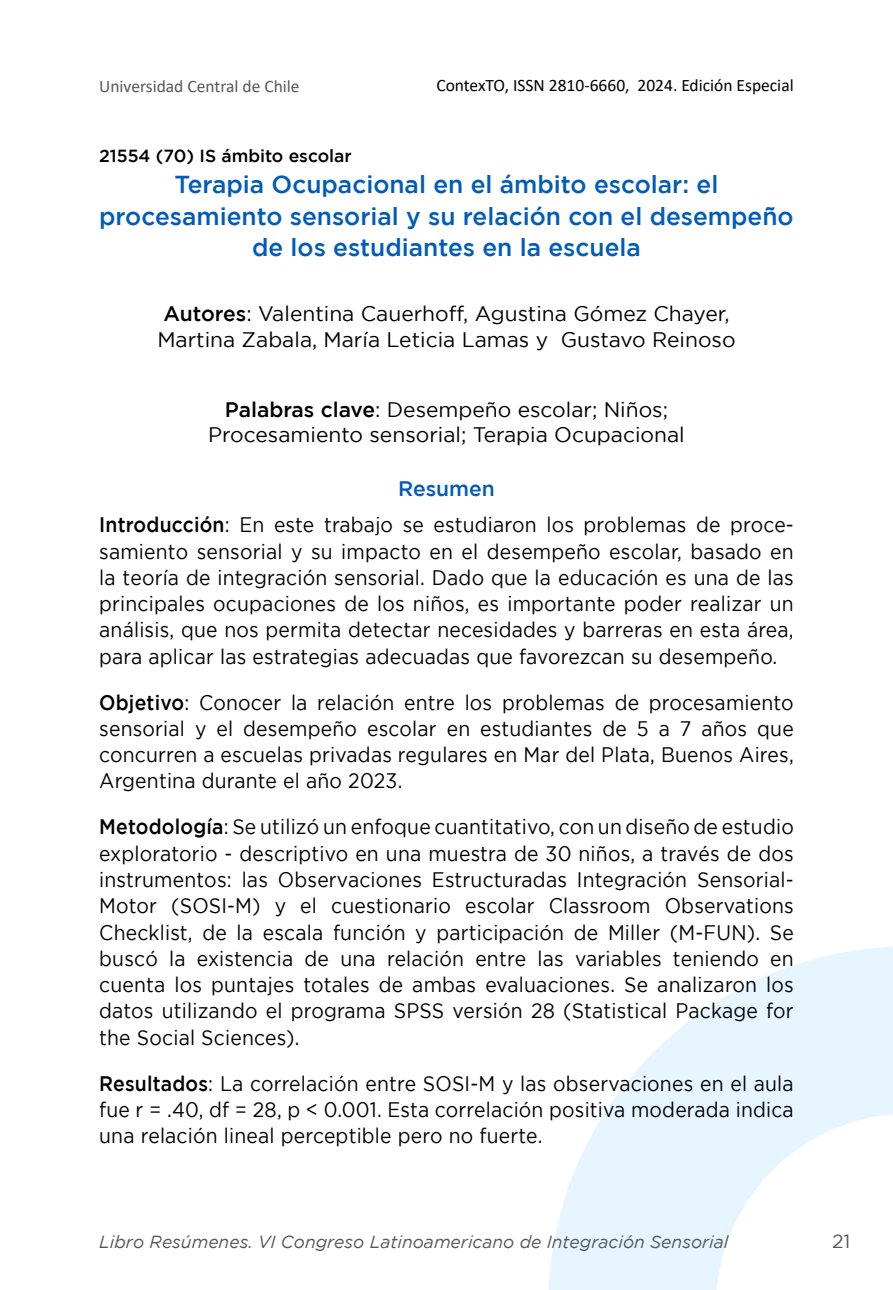
<style>
.page{position:relative;width:893px;height:1290px;background:#fff}
.page>*{position:absolute;margin:0;border:0;box-sizing:border-box;transform-origin:0 0}
.t1{font:500 24.5px/31.5px "Gotham";color:#005cb9;text-align:center}
.t2{font:21px/26.2px "Gotham";letter-spacing:.005em;color:#000;text-align:justify;scale:.92 1}
.t3{font:21px/25.2px "Gotham";letter-spacing:.005em;color:#000}
.t4{font:19.25px "Gotham";color:#575756}
.t5{font:italic 17.5px "Gotham";color:#575756}
.t6{font:17.5px "Calibri";color:#000}
.t7{font:17.5px "Calibri";color:#575756}
.t8{font:500 17.5px "Gotham";color:#000}
.s1{font-weight:500}
.s2{font-weight:500;color:#005cb9}
</style>
<div class="page">
<svg style="left:549px;top:947px;width:344px;height:343px;fill:#e6f5ff"></svg>
<p class="t7" style="left:99px;top:74px;width:202px">Universidad Central de Chile</p>
<p class="t6" style="left:436px;top:73px;width:359px">ContexTO, ISSN 2810-6660, 2024. Edición Especial</p>
<p class="t8" style="left:99px;top:145px;width:254px">21554 (70) IS ámbito escolar</p>
<p class="t1" style="left:99px;top:168px;width:696px">Terapia Ocupacional en el ámbito escolar: el procesamiento sensorial y su relación con el desempeño de los estudiantes en la escuela</p>
<p class="t3" style="left:157px;top:301px;width:580px"><span class="s1">Autores</span>: Valentina Cauerhoff, Agustina Gómez Chayer,<br>Martina Zabala, María Leticia Lamas y Gustavo Reinoso</p>
<p class="t3" style="left:208px;top:396px;width:478px;text-align:center"><span class="s1">Palabras clave</span>: Desempeño escolar; Niños;<br>Procesamiento sensorial; Terapia Ocupacional</p>
<p class="t2" style="left:99px;top:470px;width:756px;line-height:36.2px;text-align:center"><span class="s2">Resumen<br></span><span class="s1">Introducción</span>: En este trabajo se estudiaron los problemas de proce-</p>
<p class="t2" style="left:99px;top:538px;width:756px">samiento sensorial y su impacto en el desempeño escolar, basado en la teoría de integración sensorial. Dado que la educación es una de las principales ocupaciones de los niños, es importante poder realizar un análisis, que nos permita detectar necesidades y barreras en esta área, para aplicar las estrategias adecuadas que favorezcan su desempeño.</p>
<p class="t2" style="left:99px;top:689px;width:756px"><span class="s1">Objetivo</span>: Conocer la relación entre los problemas de procesamiento sensorial y el desempeño escolar en estudiantes de 5 a 7 años que concurren a escuelas privadas regulares en Mar del Plata, Buenos Aires, Argentina durante el año 2023.</p>
<p class="t2" style="left:99px;top:813px;width:756px"><span class="s1">Metodología</span>: Se utilizó un enfoque cuantitativo, con un diseño de estudio exploratorio - descriptivo en una muestra de 30 niños, a través de dos instrumentos: las Observaciones Estructuradas Integración Sensorial-Motor (SOSI-M) y el cuestionario escolar Classroom Observations Checklist, de la escala función y participación de Miller (M-FUN). Se buscó la existencia de una relación entre las variables teniendo en cuenta los puntajes totales de ambas evaluaciones. Se analizaron los datos utilizando el programa SPSS versión 28 (Statistical Package for the Social Sciences).</p>
<p class="t2" style="left:99px;top:1070px;width:756px"><span class="s1">Resultados</span>: La correlación entre SOSI-M y las observaciones en el aula fue r = .40, df = 28, p &lt; 0.001. Esta correlación positiva moderada indica una relación lineal perceptible pero no fuerte.</p>
<p class="t5" style="left:99px;top:1232px;width:631px">Libro Resúmenes. VI Congreso Latinoamericano de Integración Sensorial</p>
<p class="t4" style="left:832px;top:1231px;width:20px">21</p>
</div>
